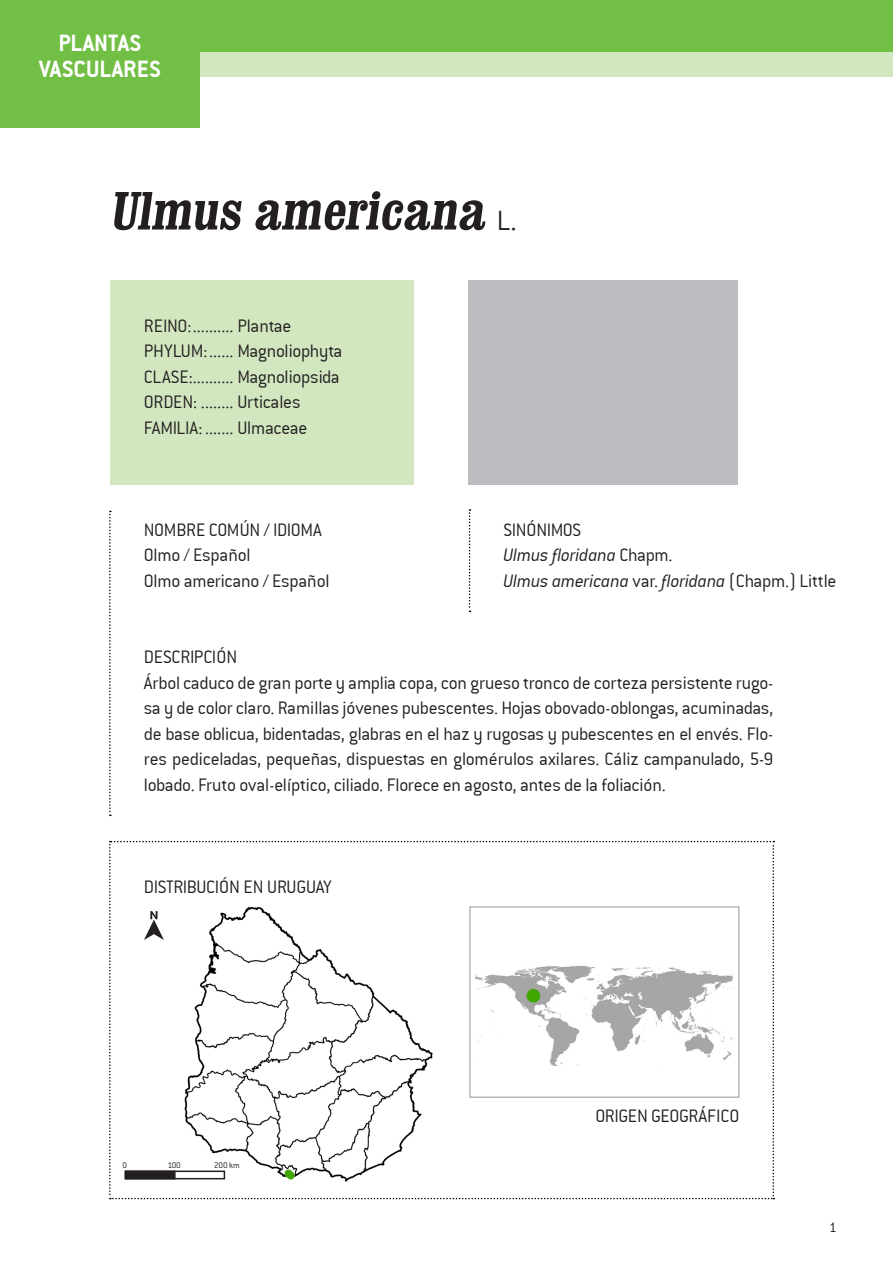
<style>
.page{position:relative;width:893px;height:1263px;background:#fff}
.page>*{position:absolute;margin:0;border:0;box-sizing:border-box;transform-origin:0 0}
.t1{font:700 condensed 54px "Clarendon";color:#231f20}
.t2{font:25.5px "Conduit ITCTT Bold";color:#fff}
.texto_justificado_co{font:19.5px/25.5px "Conduit ITCTT Light";letter-spacing:-.015em;color:#231f20;text-align:justify}
.texto_sobre_fondo_de{font:19.5px "Conduit ITCTT Light";letter-spacing:-.015em;color:#231f20}
.texto_comun_13_17{font:italic 19.5px "Conduit ITCTT Light";letter-spacing:-.015em;color:#231f20}
.texto_comun_13_17-2{font:19.5px "Conduit ITCTT Light";letter-spacing:-.015em;color:#231f20}
.t3{font:15px "Conduit ITCTT Light";color:#231f20}
.texto_comun_13_17-3{font:9px "Conduit ITCTT Light";color:#231f20}
.s1{font-family:"Conduit ITCTT Light";font-weight:400;font-stretch:normal;font-size:30px}
.s2{font-style:normal}
</style>
<div class="page">
<div style="left:110px;top:280px;width:304px;height:204px;background:#d2e7c0"></div>
<div style="left:0;top:51px;width:893px;height:26px;background:#d2e7c0"></div>
<div style="left:0;top:0;width:893px;height:51px;background:#71bf44"></div>
<div style="left:0;top:0;width:200px;height:127px;background:#71bf44"></div>
<svg style="left:109px;top:511px;width:2px;height:305px"></svg>
<svg style="left:469px;top:509px;width:2px;height:103px"></svg>
<svg style="left:109px;top:841px;width:665px;height:358px"></svg>
<div style="left:125px;top:1170px;width:51px;height:9px;background:#231f20;border:2px solid #231f20"></div>
<div style="left:125px;top:1170px;width:100px;height:9px;border:2px solid #231f20"></div>
<div style="left:469px;top:280px;width:269px;height:204px;background:#bcbdc0"></div>
<p class="t2" style="left:59px;top:28px;width:84px">PLANTAS</p>
<p class="t2" style="left:39px;top:54px;width:123px">VASCULARES</p>
<p class="t1" style="left:110px;top:177px;width:408px">Ulmus americana <span class="s1">L .</span></p>
<p class="texto_sobre_fondo_de" style="left:144px;top:315px;width:149px">REINO:.......... Plantae</p>
<p class="texto_sobre_fondo_de" style="left:144px;top:340px;width:200px">PHYLUM:...... Magnoliophyta</p>
<p class="texto_sobre_fondo_de" style="left:144px;top:366px;width:197px">CLASE:.......... Magnoliopsida</p>
<p class="texto_sobre_fondo_de" style="left:144px;top:391px;width:158px">ORDEN: ........ Urticales</p>
<p class="texto_sobre_fondo_de" style="left:144px;top:417px;width:165px">FAMILIA: ....... Ulmaceae</p>
<p class="texto_justificado_co" style="left:144px;top:517px;width:179px">NOMBRE COMÚN / IDIOMA</p>
<p class="texto_justificado_co" style="left:144px;top:542px;width:108px">Olmo / Español</p>
<p class="texto_justificado_co" style="left:144px;top:568px;width:187px">Olmo americano / Español</p>
<p class="texto_comun_13_17-2" style="left:504px;top:519px;width:79px">SINÓNIMOS</p>
<p class="texto_comun_13_17" style="left:504px;top:544px;width:171px">Ulmus floridana <span class="s2">Chapm.</span></p>
<p class="texto_comun_13_17" style="left:504px;top:570px;width:334px">Ulmus americana <span class="s2">var.</span> floridana <span class="s2">(Chapm.) Little</span></p>
<p class="texto_comun_13_17-2" style="left:144px;top:646px;width:95px">DESCRIPCIÓN</p>
<p class="texto_justificado_co" style="left:144px;top:670px;width:631px">Árbol caduco de gran porte y amplia copa, con grueso tronco de corteza persistente rugo&shy;sa y de color claro. Ramillas jóvenes pubescentes. Hojas obovado-oblongas, acuminadas, de base oblicua, bidentadas, glabras en el haz y rugosas y pubescentes en el envés. Flo&shy;res pediceladas, pequeñas, dispuestas en glomérulos axilares. Cáliz campanulado, 5-9 lobado. Fruto oval-elíptico, ciliado. Florece en agosto, antes de la foliación.</p>
<p class="texto_comun_13_17-2" style="left:144px;top:876px;width:190px">DISTRIBUCIÓN EN URUGUAY</p>
<p class="texto_comun_13_17-3" style="left:122px;top:1160px;width:6px">0</p>
<p class="texto_comun_13_17-3" style="left:168px;top:1160px;width:15px">100</p>
<p class="texto_comun_13_17-3" style="left:214px;top:1160px;width:27px">200 km</p>
<p class="texto_comun_13_17-2" style="left:595px;top:1105px;width:145px">ORIGEN GEOGRÁFICO</p>
<p class="t3" style="left:829px;top:1219px;width:9px">1</p>
</div>
